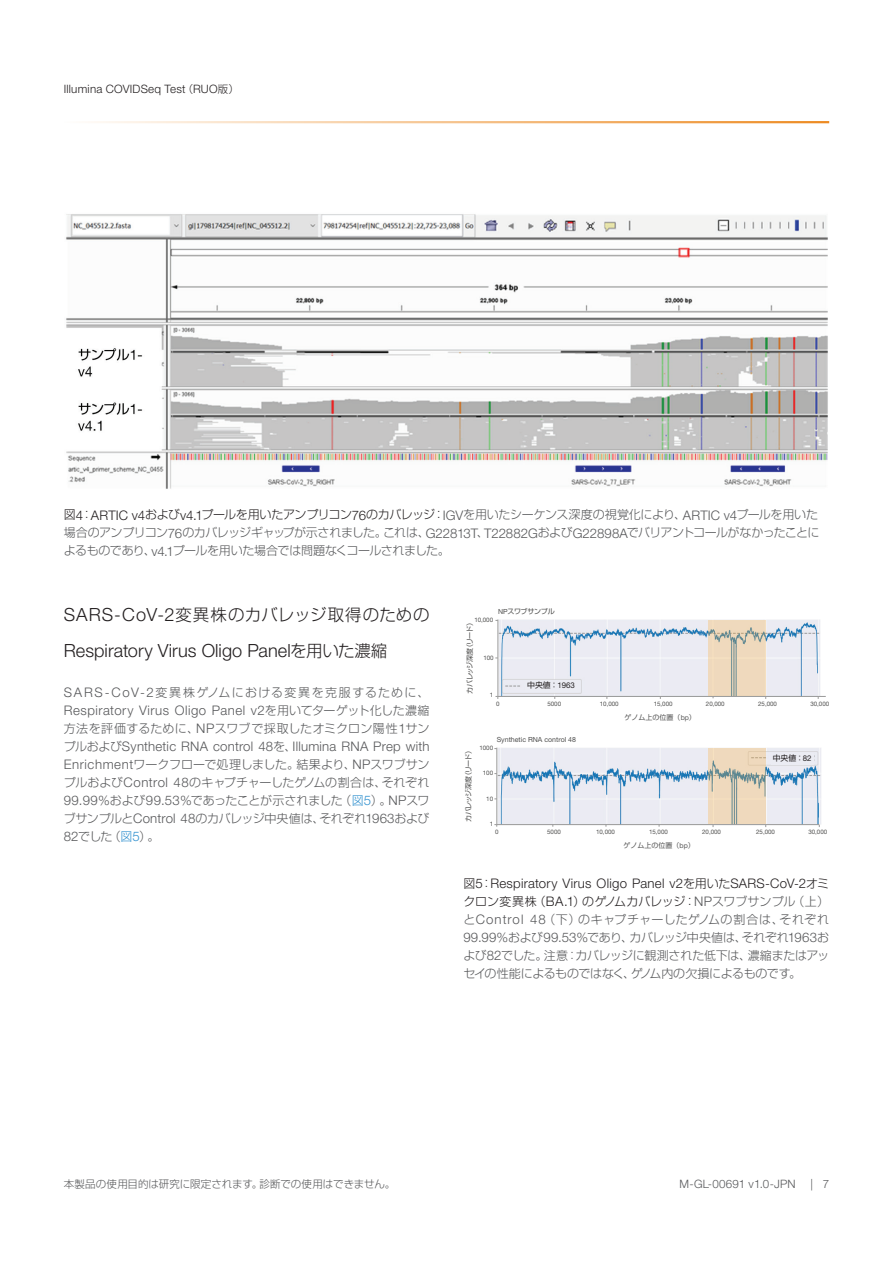
<style>
.page{position:relative;width:893px;height:1263px;background:#fff}
.page>*{position:absolute;margin:0;border:0;box-sizing:border-box;transform-origin:0 0}
.t1{font:300 18.15px "Helvetica Neue LT Std";letter-spacing:.005em;color:#231f20}
.t2{font:300 16.5px "Shin Go Pro";letter-spacing:.03em;color:#231f20}
.t3{font:300 13.2px "Helvetica Neue LT Std";letter-spacing:.02em;color:#57585a}
.t4{font:300 13.2px "Helvetica Neue LT Std";letter-spacing:.02em;color:#231f20}
.t5{font:300 13.2px "Helvetica Neue LT Std";letter-spacing:.04em;color:#57585a}
.t6{font:300 12px/18px "Shin Go Pro";letter-spacing:-.02em;color:#57585a;text-align:justify}
.t7{font:300 12px "Shin Go Pro";letter-spacing:.115em;color:#57585a}
.t8{font:300 12px "Shin Go Pro";letter-spacing:.02em;color:#57585a}
.t9{font:300 11.55px "Helvetica Neue LT Std";letter-spacing:.02em;color:#231f20}
.t10{font:300 11.55px "Helvetica Neue LT Std";letter-spacing:.015em;color:#57585a}
.t11{font:300 10.5px "Shin Go Pro";color:#57585a}
.t12{font:7.95px "Shin Go Pro";color:#231f20}
.t13{font:7.05px "Shin Go Pro";letter-spacing:-.07em;color:#4f4f4e}
.t14{font:7.05px "Shin Go Pro";color:#5a5a5a}
.t15{font:7.05px "Helvetica Neue";color:#4f4f4e}
.t16{font:6.15px "Helvetica Neue";color:#4f4f4e}
.s1{font-family:"Shin Go Pro";font-size:10.5px}
.s2{color:#231f20}
.s3{font-family:"Helvetica Neue LT Std";font-size:13.2px;color:#231f20}
.s4{font-family:"Helvetica Neue LT Std";font-size:13.2px}
.s5{font-family:"Helvetica Neue LT Std";font-size:18.15px}
.s6{font-family:"Shin Go Pro";font-size:16.5px}
.s7{font-family:"Shin Go Pro";font-size:12px}
.s8{color:#3191cf}
.s9{font-family:"Helvetica Neue LT Std";font-size:13.2px;color:#3191cf}
.s10{font-family:"Helvetica Neue"}
</style>
<div class="page">
<hr style="left:64px;top:121px;width:765px;height:2px;background:#ed8b22">
<img style="left:498px;top:748px;width:323px;height:76px">
<img style="left:499px;top:620px;width:321px;height:76px">
<hr style="left:498px;top:696px;width:328px;height:1px;background:#999">
<hr style="left:498px;top:619px;width:1px;height:77px;background:#999">
<svg style="left:708px;top:620px;width:58px;height:76px;background:#e2d2b8"></svg>
<hr style="left:497px;top:824px;width:322px;height:1px;background:#999">
<hr style="left:497px;top:748px;width:1px;height:77px;background:#999">
<svg style="left:708px;top:748px;width:58px;height:76px;background:#decfb7"></svg>
<div style="left:525px;top:680px;width:54px;height:11px;background:#ebecf3"></div>
<div style="left:771px;top:753px;width:43px;height:12px;background:#ebecf3"></div>
<img style="left:66px;top:214px;width:762px;height:275px">
<p class="t9" style="left:64px;top:82px;width:177px">Illumina COVIDSeq Test<span class="s1">（</span>RUO<span class="s1">版）</span></p>
<p class="t6" style="left:64px;top:504px;width:757px"><span class="s2">図</span><span class="s3">4</span><span class="s2">：</span><span class="s3">ARTIC v4</span><span class="s2">および</span><span class="s3">v4.1</span><span class="s2">プールを用いたアンプリコン</span><span class="s3">76</span><span class="s2">のカバレッジ：</span><span class="s4">IGV</span>を用いたシーケンス深度の視覚化により、<span class="s4">ARTIC v4</span>プールを用いた場合のアンプリコン<span class="s4">76</span>のカバレッジギャップが示されました。これは、<span class="s4">G22813T</span>、<span class="s4">T22882G</span>および<span class="s4">G22898A</span>でバリアントコールがなかったことによるものであり、<span class="s4">v4.1</span>プールを用いた場合では問題なくコールされました。</p>
<h2 class="t2" style="left:64px;top:601px;width:367px"><span class="s5">SARS-CoV-2</span>変異株のカバレッジ取得のための</h2>
<h1 class="t1" style="left:64px;top:640px;width:325px">Respiratory Virus Oligo Panel<span class="s6">を用いた濃縮</span></h1>
<p class="t7" style="left:64px;top:683px;width:367px"><span class="s4">SARS-CoV-2</span>変異株ゲノムにおける変異を克服するために、</p>
<p class="t5" style="left:64px;top:703px;width:367px">Respiratory Virus Oligo Panel v2<span class="s7">を用いてターゲット化した濃縮</span></p>
<p class="t8" style="left:64px;top:719px;width:367px">方法を評価するために、<span class="s4">NP</span>スワブで採取したオミクロン陽性<span class="s4">1</span>サン</p>
<p class="t3" style="left:64px;top:739px;width:367px"><span class="s7">プルおよび</span>Synthetic RNA control 48<span class="s7">を、</span>Illumina RNA Prep with</p>
<p class="t6" style="left:64px;top:754px;width:367px"><span class="s4">Enrichment</span>ワークフローで処理しました。結果より、<span class="s4">NP</span>スワブサンプルおよび<span class="s4">Control 48</span>のキャプチャーしたゲノムの割合は、それぞれ<span class="s4">99.99%</span>および<span class="s4">99.53%</span>であったことが示されました（<span class="s8">図</span><span class="s9">5</span>）。<span class="s4">NP</span>スワブサンプルと<span class="s4">Control 48</span>のカバレッジ中央値は、それぞれ<span class="s4">1963</span>および<span class="s4">82</span>でした（<span class="s8">図</span><span class="s9">5</span>）。</p>
<p class="t13" style="left:498px;top:606px;width:58px"><span class="s10">NP</span>スワブサンプル</p>
<p class="t16" style="left:474px;top:616px;width:20px">10,000</p>
<p class="t13" style="left:464px;top:694px;width:76px;rotate:-90deg">カバレッジ深度（リード）</p>
<p class="t16" style="left:483px;top:654px;width:12px">100</p>
<p class="t16" style="left:490px;top:691px;width:5px">1</p>
<p class="t12" style="left:527px;top:678px;width:49px">中央値：<span class="s10">1963</span></p>
<p class="t16" style="left:496px;top:700px;width:5px">0</p>
<p class="t16" style="left:547px;top:700px;width:15px">5000</p>
<p class="t16" style="left:600px;top:700px;width:20px">10,000</p>
<p class="t16" style="left:654px;top:700px;width:20px">15,000</p>
<p class="t16" style="left:706px;top:700px;width:20px">20,000</p>
<p class="t16" style="left:758px;top:700px;width:20px">25,000</p>
<p class="t16" style="left:810px;top:700px;width:20px">30,000</p>
<p class="t13" style="left:463px;top:822px;width:76px;rotate:-90deg">カバレッジ深度（リード）</p>
<p class="t15" style="left:497px;top:736px;width:81px">Synthetic RNA control 48</p>
<p class="t16" style="left:479px;top:744px;width:15px">1000</p>
<p class="t16" style="left:483px;top:769px;width:12px">100</p>
<p class="t16" style="left:486px;top:795px;width:8px">10</p>
<p class="t16" style="left:490px;top:820px;width:5px">1</p>
<p class="t16" style="left:495px;top:828px;width:5px">0</p>
<p class="t16" style="left:547px;top:828px;width:15px">5000</p>
<p class="t16" style="left:596px;top:828px;width:20px">10,000</p>
<p class="t14" style="left:625px;top:711px;width:73px">ゲノム上の位置（<span class="s10">bp</span>）</p>
<p class="t12" style="left:773px;top:752px;width:40px">中央値：<span class="s10">82</span></p>
<p class="t16" style="left:649px;top:828px;width:20px">15,000</p>
<p class="t16" style="left:702px;top:828px;width:20px">20,000</p>
<p class="t16" style="left:756px;top:828px;width:20px">25,000</p>
<p class="t16" style="left:808px;top:828px;width:20px">30,000</p>
<p class="t14" style="left:623px;top:839px;width:73px">ゲノム上の位置（<span class="s10">bp</span>）</p>
<p class="t4" style="left:463px;top:875px;width:367px"><span class="s7">図</span>5<span class="s7">：</span>Respiratory Virus Oligo Panel v2<span class="s7">を用いた</span>SARS-CoV-2<span class="s7">オミ</span></p>
<p class="t6" style="left:463px;top:891px;width:367px"><span class="s2">クロン変異株（</span><span class="s3">BA.1</span><span class="s2">）のゲノムカバレッジ：</span><span class="s4">NP</span>スワブサンプル（上）と<span class="s4">Control 48</span>（下）のキャプチャーしたゲノムの割合は、それぞれ<span class="s4">99.99%</span>および<span class="s4">99.53%</span>であり、カバレッジ中央値は、それぞれ<span class="s4">1963</span>および<span class="s4">82</span>でした。注意：カバレッジに観測された低下は、濃縮またはアッセイの性能によるものではなく、ゲノム内の欠損によるものです。</p>
<p class="t11" style="left:64px;top:1175px;width:333px">本製品の使用目的は研究に限定されます。診断での使用はできません。</p>
<p class="t10" style="left:680px;top:1177px;width:117px">M-GL-00691 v1.0-JPN</p>
<p class="t10" style="left:810px;top:1177px;width:20px">| 7</p>
</div>
